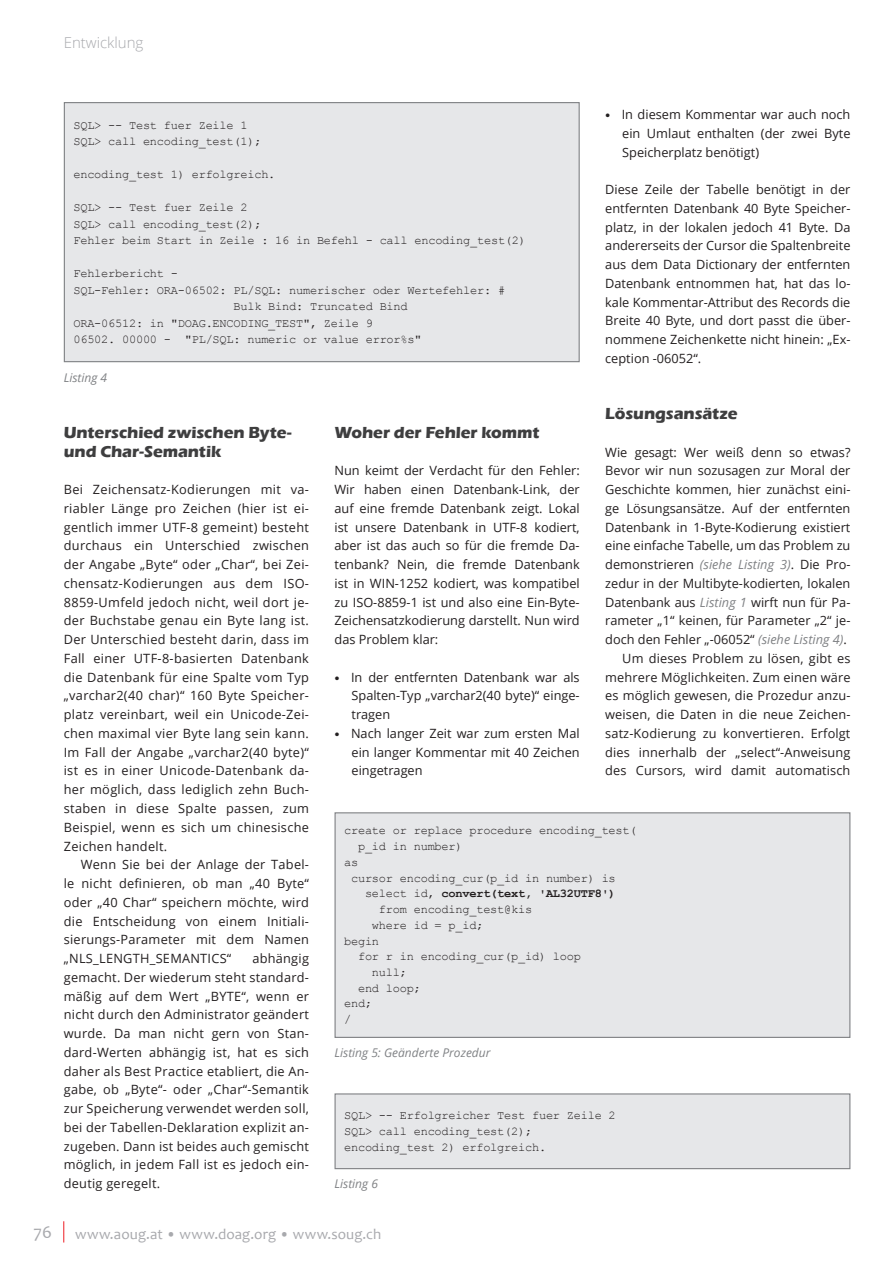
<style>
.page{position:relative;width:893px;height:1263px;background:#fff}
.page>*{position:absolute;margin:0;border:0;box-sizing:border-box;transform-origin:0 0}
.t1{font:18px "Candara";color:#a8a9ad}
.t2{font:700 16.5px/18.8px "Eras ITC";letter-spacing:-.005em;color:#3e3e3f}
.t3{font:15px "Candara";letter-spacing:.01em;color:#a8a9ad}
.t4{font:300 15px "Open Sans";color:#a8a9ad}
.t5{font:12.75px/18.8px "Open Sans";color:#231f20;text-align:justify}
.t6{font:12px/16.5px "Courier New";letter-spacing:-.02em;color:#231f20}
.t7{font:italic 12px "Open Sans";color:#808285}
.t8{font:700 12px "Courier New";letter-spacing:-.02em;color:#231f20}
.s1{font-family:"Stone Serif Std";font-weight:500;font-size:10.5px}
.s2{font-style:italic;color:#808285}
.s3{font-weight:400}
</style>
<div class="page">
<svg style="left:63px;top:1221px;width:1px;height:21px"></svg>
<div style="left:64px;top:103px;width:515px;height:259px;background:#e6e7e9"></div>
<div style="left:64px;top:102px;width:516px;height:260px;border:1px solid #808285"></div>
<div style="left:335px;top:813px;width:515px;height:224px;background:#e6e7e9"></div>
<div style="left:334px;top:812px;width:516px;height:226px;border:1px solid #808285"></div>
<div style="left:335px;top:1094px;width:515px;height:74px;background:#e6e7e9"></div>
<div style="left:334px;top:1093px;width:516px;height:76px;border:1px solid #808285"></div>
<p class="t4" style="left:64px;top:32px;width:81px">Entwicklung</p>
<p class="t6" style="left:73px;top:116px;width:190px">SQL&gt; -- Test fuer Zeile 1<br>SQL&gt; call encoding_test(1);</p>
<p class="t6" style="left:73px;top:166px;width:204px">encoding_test 1) erfolgreich.</p>
<p class="t6" style="left:73px;top:199px;width:454px">SQL&gt; -- Test fuer Zeile 2<br>SQL&gt; call encoding_test(2);<br>Fehler beim Start in Zeile : 16 in Befehl - call encoding_test(2)</p>
<p class="t6" style="left:73px;top:265px;width:106px">Fehlerbericht -</p>
<p class="t6" style="left:73px;top:281px;width:433px">SQL-Fehler: ORA-06502: PL/SQL: numerischer oder Wertefehler: #</p>
<p class="t6" style="left:233px;top:298px;width:176px">Bulk Bind: Truncated Bind</p>
<p class="t6" style="left:73px;top:314px;width:301px">ORA-06512: in "DOAG.ENCODING_TEST", Zeile 9</p>
<p class="t6" style="left:73px;top:331px;width:350px">06502. 00000 - "PL/SQL: numeric or value error%s"</p>
<p class="t7" style="left:64px;top:369px;width:45px">Listing 4</p>
<p class="t5" style="left:622px;top:105px;width:230px;text-indent:-17px"><span class="s1">•</span> In diesem Kommentar war auch noch ein Umlaut enthalten (der zwei Byte Speicherplatz benötigt)</p>
<p class="t5" style="left:605px;top:180px;width:247px">Diese Zeile der Tabelle benötigt in der entfernten Datenbank 40 Byte Speicher&shy;platz, in der lokalen jedoch 41 Byte. Da andererseits der Cursor die Spaltenbreite aus dem Data Dictionary der entfernten Datenbank entnommen hat, hat das lo&shy;kale Kommentar-Attribut des Records die Breite 40 Byte, und dort passt die über&shy;nommene Zeichenkette nicht hinein: „Ex&shy;ception -06052“.</p>
<p class="t2" style="left:64px;top:423px;width:229px">Unterschied zwischen Byte&shy;und Char-Semantik</p>
<p class="t5" style="left:64px;top:480px;width:247px">Bei Zeichensatz-Kodierungen mit va&shy;riabler Länge pro Zeichen (hier ist ei&shy;gentlich immer UTF-8 gemeint) besteht durchaus ein Unterschied zwischen der Angabe „Byte“ oder „Char“, bei Zei&shy;chensatz-Kodierungen aus dem ISO-8859-Umfeld jedoch nicht, weil dort je&shy;der Buchstabe genau ein Byte lang ist.<br>Der Unterschied besteht darin, dass im Fall einer UTF-8-basierten Datenbank die Datenbank für eine Spalte vom Typ „varchar2(40 char)“ 160 Byte Speicher&shy;platz vereinbart, weil ein Unicode-Zei&shy;chen maximal vier Byte lang sein kann.<br>Im Fall der Angabe „varchar2(40 byte)“ ist es in einer Unicode-Datenbank da&shy;her möglich, dass lediglich zehn Buch&shy;staben in diese Spalte passen, zum Beispiel, wenn es sich um chinesische Zeichen handelt.</p>
<p class="t5" style="left:64px;top:855px;width:247px;text-indent:17px">Wenn Sie bei der Anlage der Tabel&shy;le nicht definieren, ob man „40 Byte“ oder „40 Char“ speichern möchte, wird die Entscheidung von einem Initiali&shy;sierungs-Parameter mit dem Namen „NLS_LENGTH_SEMANTICS“</p>
<p class="t5" style="left:64px;top:949px;width:247px;text-indent:189px">abhängig gemacht. Der wiederum steht standard&shy;mäßig auf dem Wert „BYTE“, wenn er nicht durch den Administrator geändert wurde. Da man nicht gern von Stan&shy;dard-Werten abhängig ist, hat es sich daher als Best Practice etabliert, die An&shy;gabe, ob „Byte“- oder „Char“-Semantik zur Speicherung verwendet werden soll, bei der Tabellen-Deklaration explizit an&shy;zugeben. Dann ist beides auch gemischt möglich, in jedem Fall ist es jedoch ein&shy;deutig geregelt.</p>
<p class="t2" style="left:334px;top:423px;width:206px">Woher der Fehler kommt</p>
<p class="t5" style="left:334px;top:461px;width:247px">Nun keimt der Verdacht für den Fehler:<br>Wir haben einen Datenbank-Link, der auf eine fremde Datenbank zeigt. Lokal ist unsere Datenbank in UTF-8 kodiert, aber ist das auch so für die fremde Da&shy;tenbank? Nein, die fremde Datenbank ist in WIN-1252 kodiert, was kompatibel zu ISO-8859-1 ist und also eine Ein-Byte-Zeichensatzkodierung darstellt. Nun wird das Problem klar:</p>
<p class="t5" style="left:351px;top:667px;width:230px;text-indent:-17px"><span class="s1">•</span> In der entfernten Datenbank war als Spalten-Typ „varchar2(40 byte)“ einge&shy;tragen</p>
<p class="t5" style="left:351px;top:723px;width:230px;text-indent:-17px"><span class="s1">•</span> Nach langer Zeit war zum ersten Mal ein langer Kommentar mit 40 Zeichen eingetragen</p>
<p class="t2" style="left:605px;top:404px;width:134px">Lösungsansätze</p>
<p class="t5" style="left:605px;top:442px;width:247px;text-align:right">Wie gesagt: Wer weiß denn so etwas?<br>Bevor wir nun sozusagen zur Moral der Geschichte kommen, hier zunächst eini&shy;ge Lösungsansätze. Auf der entfernten Datenbank in 1-Byte-Kodierung existiert eine einfache Tabelle, um das Problem zu demonstrieren <span class="s2">(siehe Listing 3)</span>. Die Pro&shy;zedur in der Multibyte-kodierten, lokalen Datenbank aus <span class="s2">Listing 1</span> wirft nun für Pa&shy;rameter „1“ keinen, für Parameter „2“ je&shy;doch den Fehler „-06052“ <span class="s2">(siehe Listing 4)</span>.<br>Um dieses Problem zu lösen, gibt es mehrere Möglichkeiten. Zum einen wäre es möglich gewesen, die Prozedur anzu&shy;weisen, die Daten in die neue Zeichen&shy;satz-Kodierung zu konvertieren. Erfolgt dies innerhalb der „select“-Anweisung des Cursors, wird damit automatisch</p>
<p class="t6" style="left:344px;top:822px;width:294px">create or replace procedure encoding_test(</p>
<p class="t6" style="left:358px;top:838px;width:106px">p_id in number)</p>
<p class="t6" style="left:344px;top:853px;width:16px">as</p>
<p class="t6" style="left:351px;top:869px;width:266px">cursor encoding_cur(p_id in number) is</p>
<p class="t8" style="left:365px;top:886px;width:252px"><span class="s3">select id,</span> convert(text, 'AL32UTF8')</p>
<p class="t6" style="left:379px;top:901px;width:155px">from encoding_test@kis</p>
<p class="t6" style="left:372px;top:916px;width:113px">where id = p_id;</p>
<p class="t6" style="left:344px;top:932px;width:37px">begin</p>
<p class="t6" style="left:358px;top:948px;width:224px">for r in encoding_cur(p_id) loop</p>
<p class="t6" style="left:372px;top:963px;width:37px">null;</p>
<p class="t6" style="left:358px;top:979px;width:64px">end loop;</p>
<p class="t6" style="left:344px;top:995px;width:30px">end;</p>
<p class="t6" style="left:344px;top:1011px;width:9px">/</p>
<p class="t7" style="left:334px;top:1044px;width:158px">Listing 5: Geänderte Prozedur</p>
<p class="t6" style="left:344px;top:1107px;width:273px;line-height:15.8px">SQL&gt; -- Erfolgreicher Test fuer Zeile 2<br>SQL&gt; call encoding_test(2); encoding_test 2) erfolgreich.</p>
<p class="t7" style="left:334px;top:1175px;width:45px">Listing 6</p>
<h1 class="t1" style="left:34px;top:1221px;width:20px">76</h1>
<p class="t3" style="left:75px;top:1224px;width:308px">www.aoug.at • www.doag.org • www.soug.ch</p>
</div>
